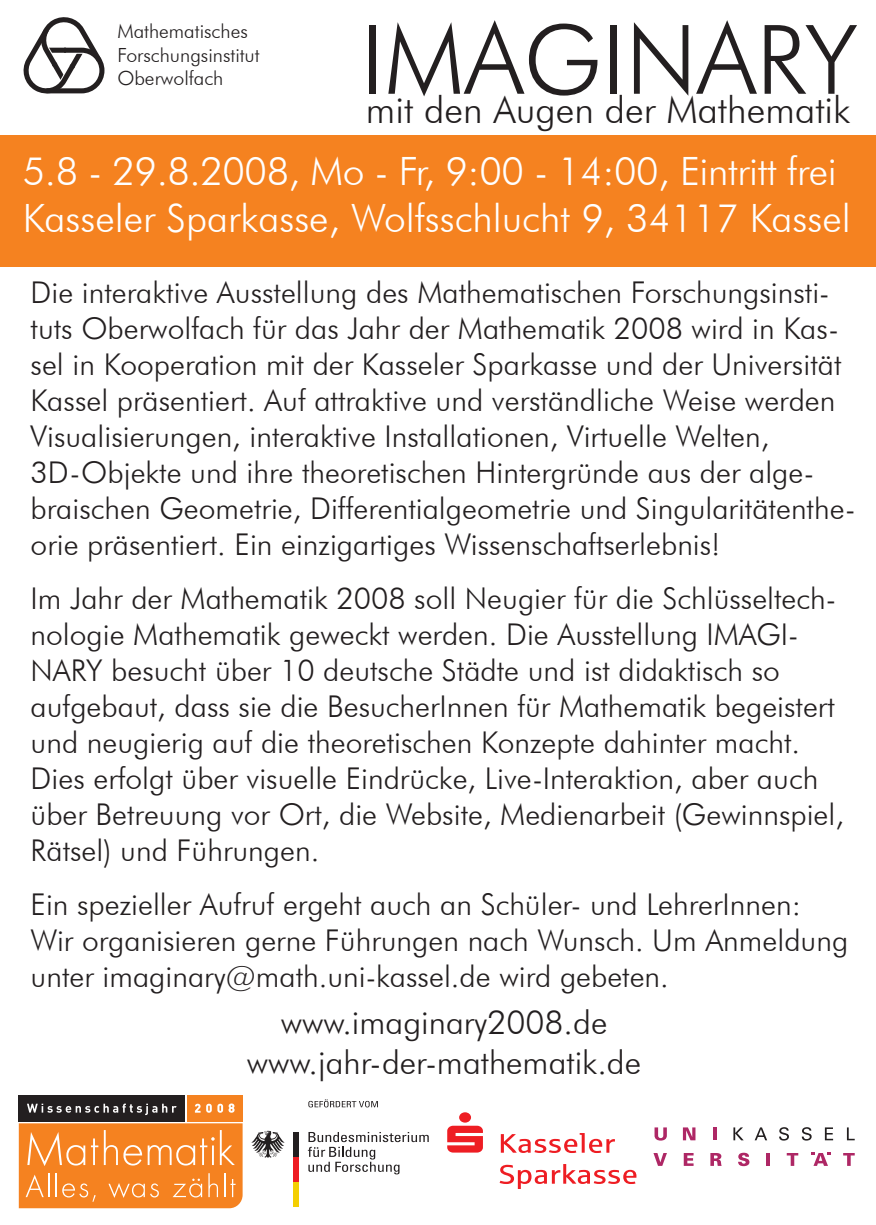
<style>
.page{position:relative;width:876px;height:1225px;background:#fff}
.page>*{position:absolute;margin:0;border:0;box-sizing:border-box;transform-origin:0 0}
.t1{font:300 96px "Futura BT";color:#231f20}
.t2{font:300 39px/46.8px "Futura BT";color:#fff}
.t3{font:300 37.5px "Futura BT";color:#231f20}
.t4{font:300 33px/39.6px "Futura BT";color:#231f20;text-align:center}
.t5{font:300 30px/36px "Futura BT";color:#231f20}
.t6{font:300 19.5px/23.4px "Futura BT";color:#231f20}
.s1{font-size:99px}
</style>
<div class="page">
<div style="left:0;top:135px;width:876px;height:132px;background:#f58220"></div>
<svg style="left:23px;top:17px;width:82px;height:77px"></svg>
<svg style="left:18px;top:1095px;width:225px;height:114px"></svg>
<svg style="left:308px;top:1132px;width:121px;height:42px"></svg>
<div style="left:293px;top:1181px;width:5px;height:25px;background:#f4cf02"></div>
<div style="left:293px;top:1156px;width:5px;height:25px;background:#ee1d23"></div>
<div style="left:293px;top:1132px;width:5px;height:24px;background:#231f20"></div>
<svg style="left:251px;top:1130px;width:34px;height:27px"></svg>
<svg style="left:308px;top:1099px;width:70px;height:8px"></svg>
<svg style="left:653px;top:1153px;width:14px;height:12px"></svg>
<svg style="left:684px;top:1153px;width:10px;height:12px"></svg>
<svg style="left:710px;top:1153px;width:12px;height:12px"></svg>
<svg style="left:738px;top:1152px;width:11px;height:14px"></svg>
<svg style="left:767px;top:1153px;width:3px;height:12px"></svg>
<svg style="left:787px;top:1153px;width:11px;height:12px"></svg>
<svg style="left:843px;top:1153px;width:12px;height:12px"></svg>
<svg style="left:654px;top:1127px;width:13px;height:13px"></svg>
<svg style="left:683px;top:1127px;width:12px;height:13px"></svg>
<hr style="left:713px;top:1127px;width:4px;height:13px;background:#ae2765">
<svg style="left:733px;top:1127px;width:11px;height:13px"></svg>
<svg style="left:755px;top:1127px;width:12px;height:13px"></svg>
<svg style="left:779px;top:1127px;width:10px;height:13px"></svg>
<svg style="left:802px;top:1127px;width:10px;height:13px"></svg>
<svg style="left:825px;top:1127px;width:8px;height:13px"></svg>
<svg style="left:847px;top:1127px;width:8px;height:13px"></svg>
<svg style="left:811px;top:1152px;width:19px;height:13px"></svg>
<svg style="left:500px;top:1164px;width:136px;height:24px"></svg>
<svg style="left:501px;top:1133px;width:114px;height:20px"></svg>
<svg style="left:447px;top:1112px;width:36px;height:40px"></svg>
<p class="t6" style="left:117px;top:19px;width:144px">Mathematisches<br>Forschungsinstitut<br>Oberwolfach</p>
<h1 class="t1" style="left:361px;top:1px;width:498px">IM<span class="s1">A</span>GIN<span class="s1">A</span>RY</h1>
<p class="t3" style="left:366px;top:86px;width:486px">mit den Augen der Mathematik</p>
<h2 class="t2" style="left:23px;top:148px;width:829px">5.8 - 29.8.2008, Mo - Fr, 9:00 - 14:00, Eintritt frei<br>Kasseler Sparkasse, Wolfsschlucht 9, 34117 Kassel</h2>
<p class="t5" style="left:31px;top:274px;width:826px">Die interaktive Ausstellung des Mathematischen Forschungsinsti&shy;tuts Oberwolfach für das Jahr der Mathematik 2008 wird in Kas&shy;sel in Kooperation mit der Kasseler Sparkasse und der Universität Kassel präsentiert. Auf attraktive und verständliche Weise werden Visualisierungen, interaktive Installationen, Virtuelle Welten, 3D-Objekte und ihre theoretischen Hintergründe aus der alge&shy;braischen Geometrie, Differentialgeometrie und Singularitätenthe&shy;orie präsentiert. Ein einzigartiges Wissenschaftserlebnis!</p>
<p class="t5" style="left:31px;top:580px;width:815px">Im Jahr der Mathematik 2008 soll Neugier für die Schlüsseltech&shy;nologie Mathematik geweckt werden. Die Ausstellung IMAGI-NARY besucht über 10 deutsche Städte und ist didaktisch so aufgebaut, dass sie die BesucherInnen für Mathematik begeistert und neugierig auf die theoretischen Konzepte dahinter macht.<br>Dies erfolgt über visuelle Eindrücke, Live-Interaktion, aber auch über Betreuung vor Ort, die Website, Medienarbeit (Gewinnspiel, Rätsel) und Führungen.</p>
<p class="t5" style="left:31px;top:886px;width:819px">Ein spezieller Aufruf ergeht auch an Schüler- und LehrerInnen:<br>Wir organisieren gerne Führungen nach Wunsch. Um Anmeldung unter imaginary@math.uni-kassel.de wird gebeten.</p>
<p class="t4" style="left:247px;top:1002px;width:396px">www.imaginary2008.de www.jahr-der-mathematik.de</p>
</div>
